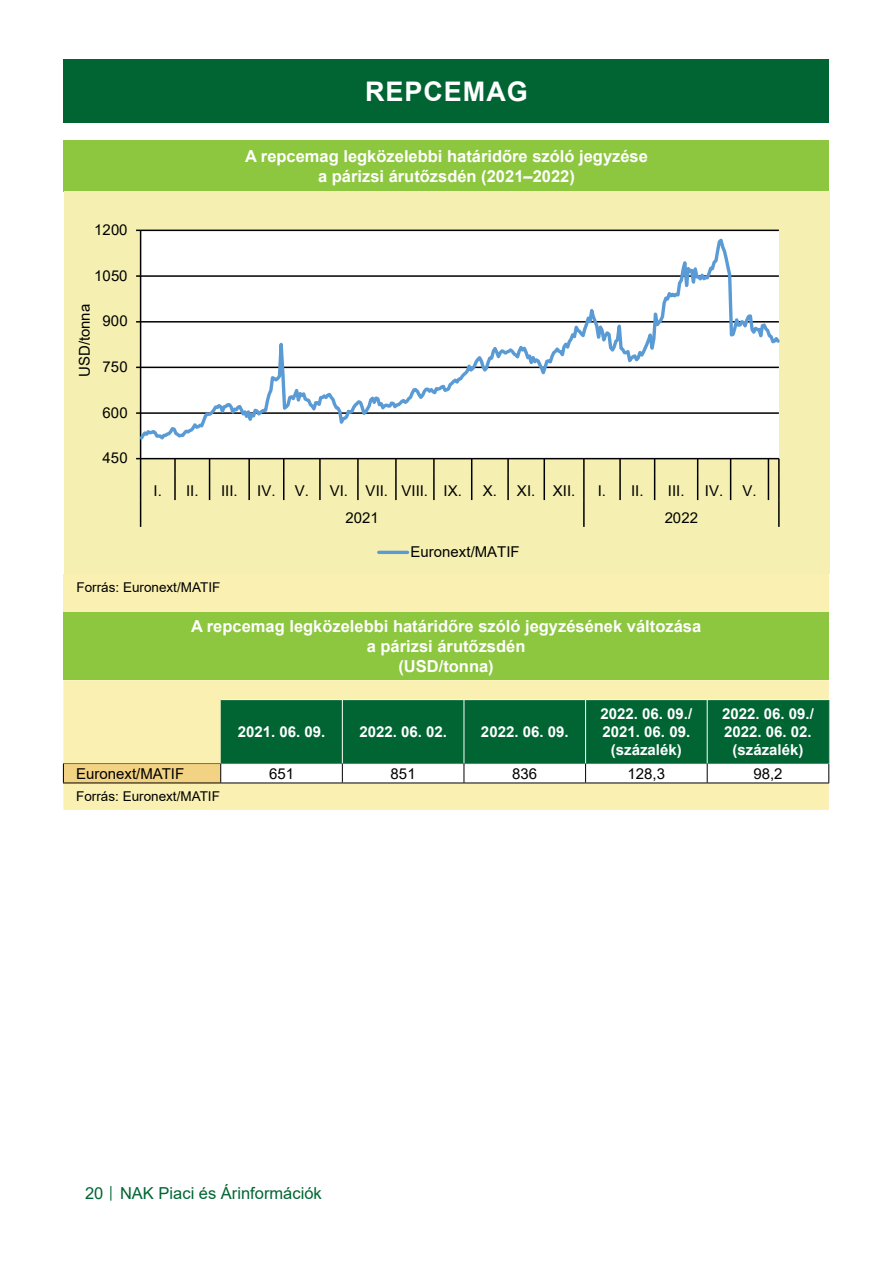
<style>
.page{position:relative;width:893px;height:1263px;background:#fff}
.page>*{position:absolute;margin:0;border:0;box-sizing:border-box;transform-origin:0 0}
.Cím_01_tartalomjegyz{font:700 27px "Arial";letter-spacing:.035em;color:#fff}
.Tablazat_cime{font:700 16.5px/19.8px "Arial";color:#fff;text-align:center}
.t1{font:16.5px "Arial";color:#006533}
.Tablazat_bal_kategor{font:15px "Arial";color:#000}
.Tablazat_fejlece_koz{font:700 15px/18px "Arial";color:#fff;text-align:center}
.Tablazat_kozep_ertek{font:15px "Arial";color:#000}
.Tablazat_forrasa{font:13.5px "Arial";color:#000}
.s1{font-size:12px}
</style>
<div class="page">
<div style="left:64px;top:60px;width:765px;height:63px;background:#006533"></div>
<div style="left:63px;top:611px;width:766px;height:69px;background:#8dc63f"></div>
<div style="left:63px;top:680px;width:766px;height:130px;background:#faf0b1"></div>
<div style="left:63px;top:763px;width:158px;height:20px;background:#f2d383"></div>
<hr style="left:221px;top:699px;width:121px;height:1px;background:#fff">
<hr style="left:342px;top:699px;width:122px;height:1px;background:#fff">
<hr style="left:464px;top:699px;width:122px;height:1px;background:#fff">
<hr style="left:586px;top:699px;width:121px;height:1px;background:#fff">
<hr style="left:707px;top:699px;width:122px;height:1px;background:#fff">
<hr style="left:63px;top:763px;width:158px;height:1px;background:#706f6f">
<svg style="left:63px;top:764px;width:1px;height:19px"></svg>
<svg style="left:220px;top:700px;width:609px;height:83px"></svg>
<hr style="left:63px;top:783px;width:158px;height:1px;background:#000">
<hr style="left:221px;top:783px;width:121px;height:1px;background:#000">
<hr style="left:342px;top:783px;width:122px;height:1px;background:#000">
<hr style="left:464px;top:783px;width:122px;height:1px;background:#000">
<hr style="left:586px;top:783px;width:121px;height:1px;background:#000">
<hr style="left:707px;top:783px;width:122px;height:1px;background:#000">
<div style="left:64px;top:140px;width:765px;height:51px;background:#8dc63f"></div>
<div style="left:64px;top:574px;width:765px;height:37px;background:#faf0b1"></div>
<div style="left:64px;top:191px;width:765px;height:383px;background:#f5f0b1"></div>
<div style="left:141px;top:230px;width:638px;height:229px;background:#fff"></div>
<hr style="left:141px;top:230px;width:638px;height:1px;background:#000">
<hr style="left:140px;top:230px;width:1px;height:229px;background:#000">
<hr style="left:141px;top:458px;width:638px;height:1px;background:#000">
<svg style="left:174px;top:459px;width:2px;height:14px"></svg>
<svg style="left:248px;top:459px;width:2px;height:14px"></svg>
<svg style="left:319px;top:459px;width:2px;height:14px"></svg>
<svg style="left:357px;top:459px;width:2px;height:14px"></svg>
<svg style="left:395px;top:459px;width:2px;height:14px"></svg>
<svg style="left:433px;top:459px;width:2px;height:14px"></svg>
<svg style="left:507px;top:459px;width:2px;height:14px"></svg>
<svg style="left:543px;top:459px;width:2px;height:14px"></svg>
<svg style="left:583px;top:459px;width:2px;height:14px"></svg>
<svg style="left:619px;top:459px;width:2px;height:14px"></svg>
<svg style="left:778px;top:459px;width:2px;height:14px"></svg>
<hr style="left:174px;top:473px;width:2px;height:27px;background:#000">
<svg style="left:209px;top:459px;width:1px;height:41px"></svg>
<hr style="left:248px;top:473px;width:2px;height:27px;background:#000">
<svg style="left:283px;top:459px;width:1px;height:41px"></svg>
<hr style="left:319px;top:473px;width:2px;height:27px;background:#000">
<hr style="left:357px;top:473px;width:2px;height:27px;background:#000">
<hr style="left:395px;top:473px;width:2px;height:27px;background:#000">
<hr style="left:433px;top:473px;width:2px;height:27px;background:#000">
<svg style="left:471px;top:459px;width:1px;height:41px"></svg>
<hr style="left:507px;top:473px;width:2px;height:27px;background:#000">
<hr style="left:543px;top:473px;width:2px;height:27px;background:#000">
<hr style="left:583px;top:473px;width:2px;height:27px;background:#000">
<hr style="left:619px;top:473px;width:2px;height:27px;background:#000">
<svg style="left:654px;top:459px;width:1px;height:41px"></svg>
<svg style="left:697px;top:459px;width:1px;height:41px"></svg>
<svg style="left:730px;top:459px;width:1px;height:41px"></svg>
<svg style="left:768px;top:459px;width:1px;height:41px"></svg>
<hr style="left:778px;top:473px;width:2px;height:27px;background:#000">
<svg style="left:136px;top:458px;width:5px;height:69px"></svg>
<hr style="left:583px;top:500px;width:2px;height:27px;background:#000">
<hr style="left:778px;top:500px;width:2px;height:27px;background:#000">
<svg style="left:140px;top:234px;width:640px;height:209px"></svg>
<hr style="left:379px;top:551px;width:28px;height:3px;background:#5b9bd5">
<p class="Cím_01_tartalomjegyz" style="left:365px;top:73px;width:164px">REPCEMAG</p>
<p class="Tablazat_bal_kategor" style="left:94px;top:219px;width:35px">1200</p>
<p class="Tablazat_bal_kategor" style="left:94px;top:265px;width:35px">1050</p>
<p class="Tablazat_bal_kategor" style="left:74px;top:377px;width:74px;rotate:-90deg">USD/tonna</p>
<p class="Tablazat_bal_kategor" style="left:103px;top:311px;width:27px">900</p>
<p class="Tablazat_bal_kategor" style="left:103px;top:356px;width:27px">750</p>
<p class="Tablazat_bal_kategor" style="left:103px;top:402px;width:27px">600</p>
<p class="Tablazat_bal_kategor" style="left:103px;top:448px;width:27px">450</p>
<p class="Tablazat_cime" style="left:245px;top:146px;width:404px">A repcemag legközelebbi határidőre szóló jegyzése a párizsi árutőzsdén (2021–2022)</p>
<p class="Tablazat_bal_kategor" style="left:154px;top:480px;width:46px">I. II.</p>
<p class="Tablazat_bal_kategor" style="left:221px;top:480px;width:18px">III.</p>
<p class="Tablazat_bal_kategor" style="left:257px;top:480px;width:53px">IV. V.</p>
<p class="Tablazat_bal_kategor" style="left:330px;top:480px;width:134px">VI. VII. VIII. IX.</p>
<p class="Tablazat_bal_kategor" style="left:483px;top:480px;width:94px">X. XI. XII.</p>
<p class="Tablazat_bal_kategor" style="left:598px;top:480px;width:47px">I. II.</p>
<p class="Tablazat_bal_kategor" style="left:668px;top:480px;width:18px">III.</p>
<p class="Tablazat_bal_kategor" style="left:705px;top:480px;width:53px">IV. V.</p>
<p class="Tablazat_bal_kategor" style="left:346px;top:507px;width:35px">2021</p>
<p class="Tablazat_bal_kategor" style="left:665px;top:507px;width:35px">2022</p>
<p class="Tablazat_bal_kategor" style="left:411px;top:541px;width:111px">Euronext/MATIF</p>
<p class="Tablazat_forrasa" style="left:77px;top:578px;width:145px">Forrás: Euronext/MATIF</p>
<p class="Tablazat_cime" style="left:191px;top:616px;width:512px">A repcemag legközelebbi határidőre szóló jegyzésének változása a párizsi árutőzsdén<br>(USD/tonna)</p>
<p class="Tablazat_fejlece_koz" style="left:238px;top:723px;width:89px">2021. 06. 09.</p>
<p class="Tablazat_fejlece_koz" style="left:359px;top:723px;width:89px">2022. 06. 02.</p>
<p class="Tablazat_fejlece_koz" style="left:481px;top:723px;width:89px">2022. 06. 09.</p>
<p class="Tablazat_fejlece_koz" style="left:600px;top:705px;width:93px">2022. 06. 09./<br>2021. 06. 09. (százalék)</p>
<p class="Tablazat_fejlece_koz" style="left:722px;top:705px;width:93px">2022. 06. 09./<br>2022. 06. 02. (százalék)</p>
<p class="Tablazat_bal_kategor" style="left:76px;top:763px;width:110px">Euronext/MATIF</p>
<p class="Tablazat_kozep_ertek" style="left:269px;top:763px;width:27px">651</p>
<p class="Tablazat_kozep_ertek" style="left:391px;top:763px;width:27px">851</p>
<p class="Tablazat_kozep_ertek" style="left:512px;top:763px;width:27px">836</p>
<p class="Tablazat_kozep_ertek" style="left:628px;top:763px;width:39px">128,3</p>
<p class="Tablazat_kozep_ertek" style="left:753px;top:763px;width:31px">98,2</p>
<p class="Tablazat_forrasa" style="left:76px;top:787px;width:145px">Forrás: Euronext/MATIF</p>
<p class="t1" style="left:85px;top:1182px;width:238px">20 <span class="s1">│</span> NAK Piaci és Árinformációk</p>
</div>
